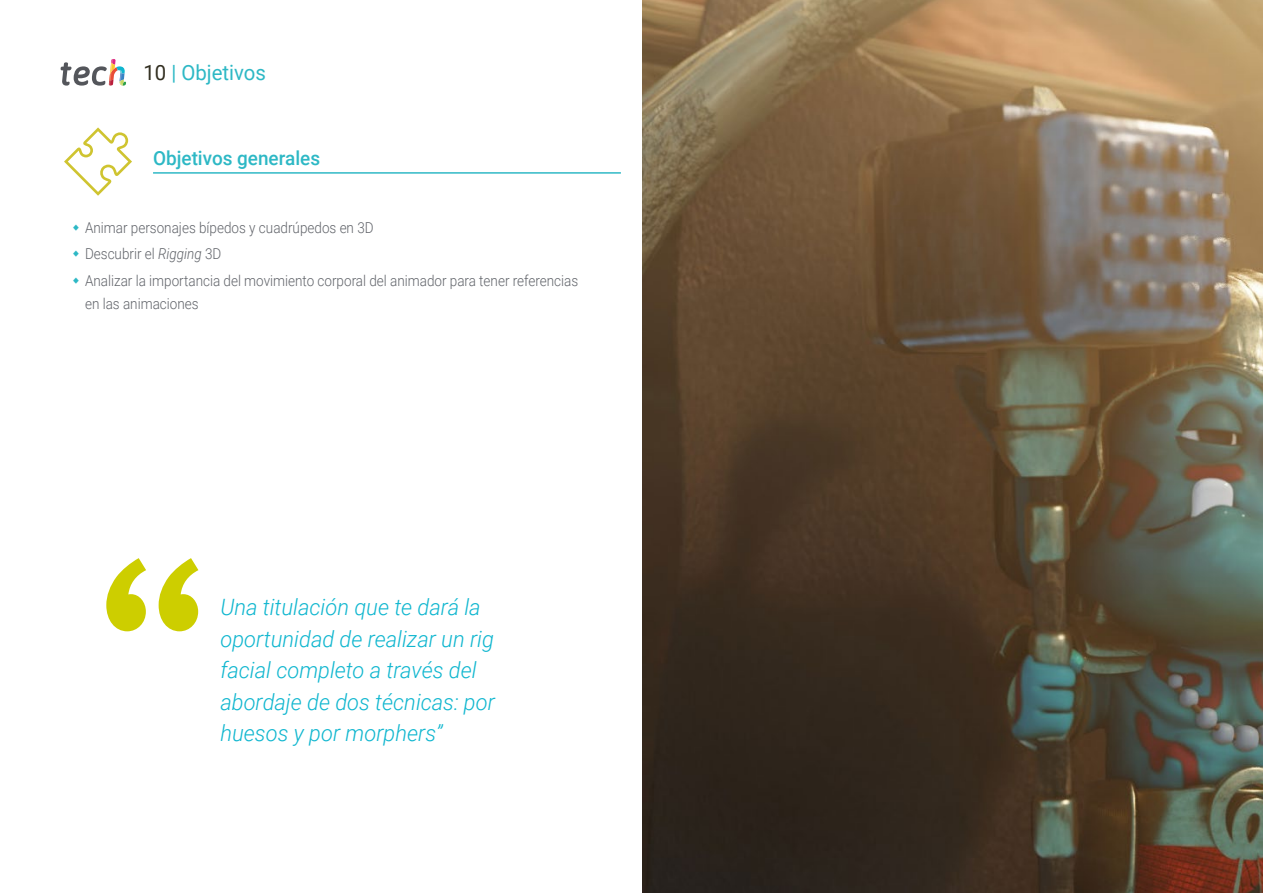
<style>
.page{position:relative;width:1263px;height:893px;background:#fff}
.page>*{position:absolute;margin:0;border:0;box-sizing:border-box;transform-origin:0 0}
.t1{font:italic 300 22.5px/31.5px "Roboto";color:#0fb6cf}
.t2{font:21px "Roboto";color:#2db8c5}
.t3{font:500 19.5px "Roboto";color:#2db8c5}
.t4{font:300 15px/26.7px "Roboto";color:#61646a;scale:.9 1}
.s1{color:#312e20}
.s2{font-style:italic}
</style>
<div class="page">
<hr style="left:153px;top:173px;width:468px;height:1px;background:#2db8c5">
<svg style="left:64px;top:127px;width:68px;height:69px"></svg>
<img style="left:642px;top:0;width:621px;height:893px">
<svg style="left:61px;top:59px;width:65px;height:27px"></svg>
<svg style="left:106px;top:558px;width:92px;height:73px"></svg>
<h2 class="t2" style="left:144px;top:57px;width:124px"><span class="s1">10</span> | Objetivos</h2>
<h3 class="t3" style="left:153px;top:144px;width:169px">Objetivos generales</h3>
<p class="t4" style="left:85px;top:213px;width:550px">Animar personajes bípedos y cuadrúpedos en 3D<br>Descubrir el <span class="s2">Rigging</span> 3D<br>Analizar la importancia del movimiento corporal del animador para tener referencias</p>
<p class="t4" style="left:85px;top:289px;width:128px">en las animaciones</p>
<h1 class="t1" style="left:220px;top:591px;width:276px">Una titulación que te dará la oportunidad de realizar un rig facial completo a través del abordaje de dos técnicas: por huesos y por morphers”</h1>
</div>
